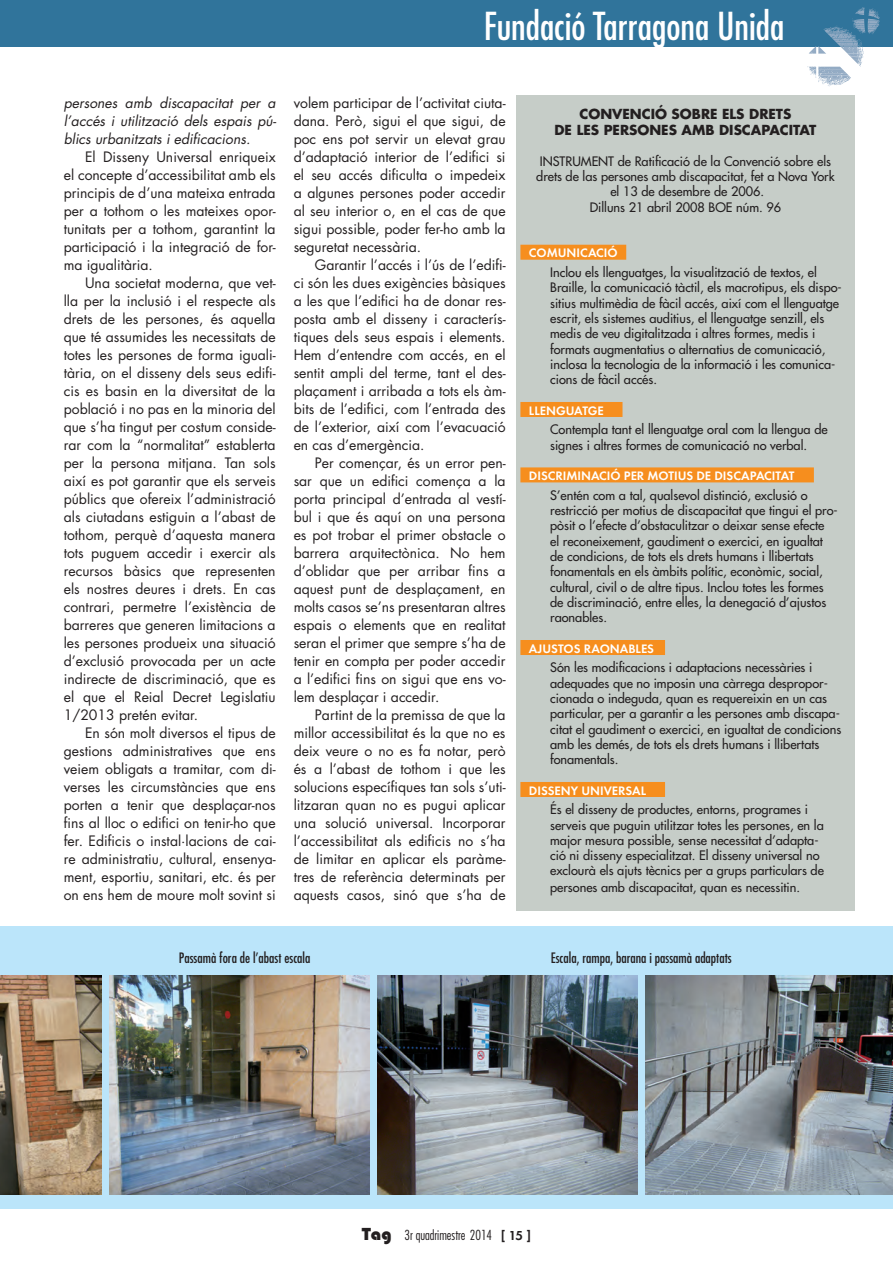
<style>
.page{position:relative;width:893px;height:1263px;background:#fff}
.page>*{position:absolute;margin:0;border:0;box-sizing:border-box;transform-origin:0 0}
.t1{font:condensed 37.5px "Futura";color:#fff}
.t2{font:13.95px/18px "Futura";color:#231f20;text-align:justify}
.t3{font:italic 13.95px/18px "Futura";color:#231f20;text-align:justify}
.t4{font:condensed 13.95px "Futura";color:#231f20}
.t5{font:700 13.5px/16.2px "Futura";color:#231f20;text-align:center}
.t6{font:300 condensed 13.5px "Futura";color:#231f20}
.t7{font:12.75px/15.3px "Futura";color:#231f20}
.t8{font:600 12.75px "Futura";color:#fff}
.s1{font-family:"Bauhaus 93";font-weight:400;font-stretch:normal;font-size:18px}
.s2{font-weight:600;font-stretch:normal}
</style>
<div class="page">
<div style="left:0;top:0;width:893px;height:47px;background:#30749b"></div>
<svg style="left:807px;top:7px;width:73px;height:79px"></svg>
<div style="left:0;top:926px;width:893px;height:282px;background:#bbe5fa"></div>
<img style="left:0;top:975px;width:101px;height:220px">
<img style="left:110px;top:975px;width:259px;height:220px">
<img style="left:378px;top:975px;width:259px;height:220px">
<img style="left:646px;top:975px;width:247px;height:220px">
<div style="left:516px;top:95px;width:339px;height:816px;background:#c6cdc8"></div>
<div style="left:520px;top:245px;width:106px;height:15px;background:#f68e1e"></div>
<div style="left:520px;top:402px;width:102px;height:15px;background:#f68e1e"></div>
<div style="left:520px;top:467px;width:294px;height:15px;background:#f68e1e"></div>
<div style="left:520px;top:640px;width:145px;height:15px;background:#f68e1e"></div>
<div style="left:520px;top:782px;width:145px;height:15px;background:#f68e1e"></div>
<h1 class="t1" style="left:484px;top:3px;width:302px">Fundació Tarragona Unida</h1>
<p class="t3" style="left:64px;top:94px;width:214px">persones amb discapacitat per a l’accés i utilització dels espais pú&shy;blics urbanitzats i edificacions.</p>
<p class="t2" style="left:64px;top:148px;width:213px;text-indent:21px">El Disseny Universal enriqueix el concepte d’accessibilitat amb els principis de d’una mateixa entrada per a tothom o les mateixes opor&shy;tunitats per a tothom, garantint la participació i la integració de for&shy;ma igualitària.</p>
<p class="t2" style="left:64px;top:274px;width:213px;text-indent:21px">Una societat moderna, que vet&shy;lla per la inclusió i el respecte als drets de les persones, és aquella que té assumides les necessitats de totes les persones de forma iguali&shy;tària, on el disseny dels seus edifi&shy;cis es basin en la diversitat de la població i no pas en la minoria del que s’ha tingut per costum conside&shy;rar com la “normalitat” establerta per la persona mitjana. Tan sols així es pot garantir que els serveis públics que ofereix l’administració als ciutadans estiguin a l’abast de tothom, perquè d’aquesta manera tots puguem accedir i exercir als recursos bàsics que representen els nostres deures i drets. En cas contrari, permetre l’existència de barreres que generen limitacions a les persones produeix una situació d’exclusió provocada per un acte indirecte de discriminació, que es el que el Reial Decret Legislatiu 1/2013 pretén evitar.</p>
<p class="t2" style="left:64px;top:724px;width:213px;text-indent:21px">En són molt diversos el tipus de gestions administratives que ens veiem obligats a tramitar, com di&shy;verses les circumstàncies que ens porten a tenir que desplaçar-nos fins al lloc o edifici on tenir-ho que fer. Edificis o instal·lacions de cai&shy;re administratiu, cultural, ensenya&shy;ment, esportiu, sanitari, etc. és per on ens hem de moure molt sovint si</p>
<p class="t2" style="left:294px;top:94px;width:213px">volem participar de l’activitat ciuta&shy;dana. Però, sigui el que sigui, de poc ens pot servir un elevat grau d’adaptació interior de l’edifici si el seu accés dificulta o impedeix a algunes persones poder accedir al seu interior o, en el cas de que sigui possible, poder fer-ho amb la seguretat necessària.</p>
<p class="t2" style="left:294px;top:256px;width:213px;text-indent:21px">Garantir l’accés i l’ús de l’edifi&shy;ci són les dues exigències bàsiques a les que l’edifici ha de donar res&shy;posta amb el disseny i caracterís&shy;tiques dels seus espais i elements.<br>Hem d’entendre com accés, en el sentit ampli del terme, tant el des&shy;plaçament i arribada a tots els àm&shy;bits de l’edifici, com l’entrada des de l’exterior, així com l’evacuació en cas d’emergència.</p>
<p class="t2" style="left:294px;top:454px;width:213px;text-indent:21px">Per començar, és un error pen&shy;sar que un edifici comença a la porta principal d’entrada al vestí&shy;bul i que és aquí on una persona es pot trobar el primer obstacle o barrera arquitectònica. No hem d’oblidar que per arribar fins a aquest punt de desplaçament, en molts casos se’ns presentaran altres espais o elements que en realitat seran el primer que sempre s’ha de tenir en compta per poder accedir a l’edifici fins on sigui que ens vo&shy;lem desplaçar i accedir.</p>
<p class="t2" style="left:294px;top:706px;width:213px;text-indent:21px">Partint de la premissa de que la millor accessibilitat és la que no es deix veure o no es fa notar, però és a l’abast de tothom i que les solucions específiques tan sols s’uti&shy;litzaran quan no es pugui aplicar una solució universal. Incorporar l’accessibilitat als edificis no s’ha de limitar en aplicar els paràme&shy;tres de referència determinats per aquests casos, sinó que s’ha de</p>
<p class="t5" style="left:554px;top:105px;width:263px">CONVENCIÓ SOBRE ELS DRETS<br>DE LES PERSONES AMB DISCAPACITAT</p>
<p class="t7" style="left:536px;top:153px;width:300px;text-align:center">INSTRUMENT de Ratificació de la Convenció sobre els drets de las persones amb discapacitat, fet a Nova York el 13 de desembre de 2006.<br>Dilluns 21 abril 2008 BOE núm. 96</p>
<p class="t8" style="left:529px;top:246px;width:2px">COMUNICACI</p>
<p class="t8" style="left:607px;top:246px;width:12px">Ó</p>
<p class="t7" style="left:550px;top:265px;width:293px">Inclou els llenguatges, la visualització de textos, el Braille, la comunicació tàctil, els macrotipus, els dispo&shy;sitius multimèdia de fàcil accés, així com el llenguatge escrit, els sistemes auditius, el llenguatge senzill, els medis de veu digitalitzada i altres formes, medis i formats augmentatius o alternatius de comunicació, inclosa la tecnologia de la informació i les comunica&shy;cions de fàcil accés.</p>
<p class="t8" style="left:529px;top:403px;width:4px">LLENGUATGE</p>
<p class="t7" style="left:550px;top:422px;width:279px">Contempla tant el llenguatge oral com la llengua de signes i altres formes de comunicació no verbal.</p>
<p class="t8" style="left:529px;top:468px;width:7px">DISCRIMINACI</p>
<p class="t8" style="left:610px;top:468px;width:21px">Ó PER</p>
<p class="t8" style="left:647px;top:468px;width:9px">MOTIUS</p>
<p class="t8" style="left:696px;top:468px;width:26px">DE DISCAPACITAT</p>
<p class="t7" style="left:550px;top:487px;width:289px">S’entén com a tal, qualsevol distinció, exclusió o restricció per motius de discapacitat que tingui el pro&shy;pòsit o l’efecte d’obstaculitzar o deixar sense efecte<br>el reconeixement, gaudiment o exercici, en igualtat de condicions, de tots els drets humans i llibertats fonamentals en els àmbits polític, econòmic, social, cultural, civil o de altre tipus. Inclou totes les formes de discriminació, entre elles, la denegació d’ajustos raonables.</p>
<p class="t8" style="left:529px;top:641px;width:6px">AJUSTOS</p>
<p class="t8" style="left:584px;top:641px;width:8px">RAONABLES</p>
<p class="t7" style="left:550px;top:660px;width:293px">Són les modificacions i adaptacions necessàries i adequades que no imposin una càrrega despropor&shy;cionada o indeguda, quan es requereixin en un cas particular, per a garantir a les persones amb discapa&shy;citat el gaudiment o exercici, en igualtat de condicions amb les demés, de tots els drets humans i llibertats fonamentals.</p>
<p class="t8" style="left:529px;top:783px;width:8px">DISSEN</p>
<p class="t8" style="left:571px;top:783px;width:19px">Y UNIVERSAL</p>
<p class="t7" style="left:550px;top:802px;width:275px">És el disseny de productes, entorns, programes i serveis que puguin utilitzar totes les persones, en la major mesura possible, sense necessitat d’adapta&shy;ció ni disseny especialitzat. El disseny universal no exclourà els ajuts tècnics per a grups particulars de persones amb discapacitat, quan es necessitin.</p>
<p class="t4" style="left:179px;top:948px;width:133px">Passamà fora de l’abast escala</p>
<p class="t4" style="left:551px;top:948px;width:182px">Escala, rampa, barana i passamà adaptats</p>
<p class="t6" style="left:362px;top:1227px;width:171px"><span class="s1">Tag</span> 3r quadrimestre 2014 <span class="s2">[ 15 ]</span></p>
</div>
